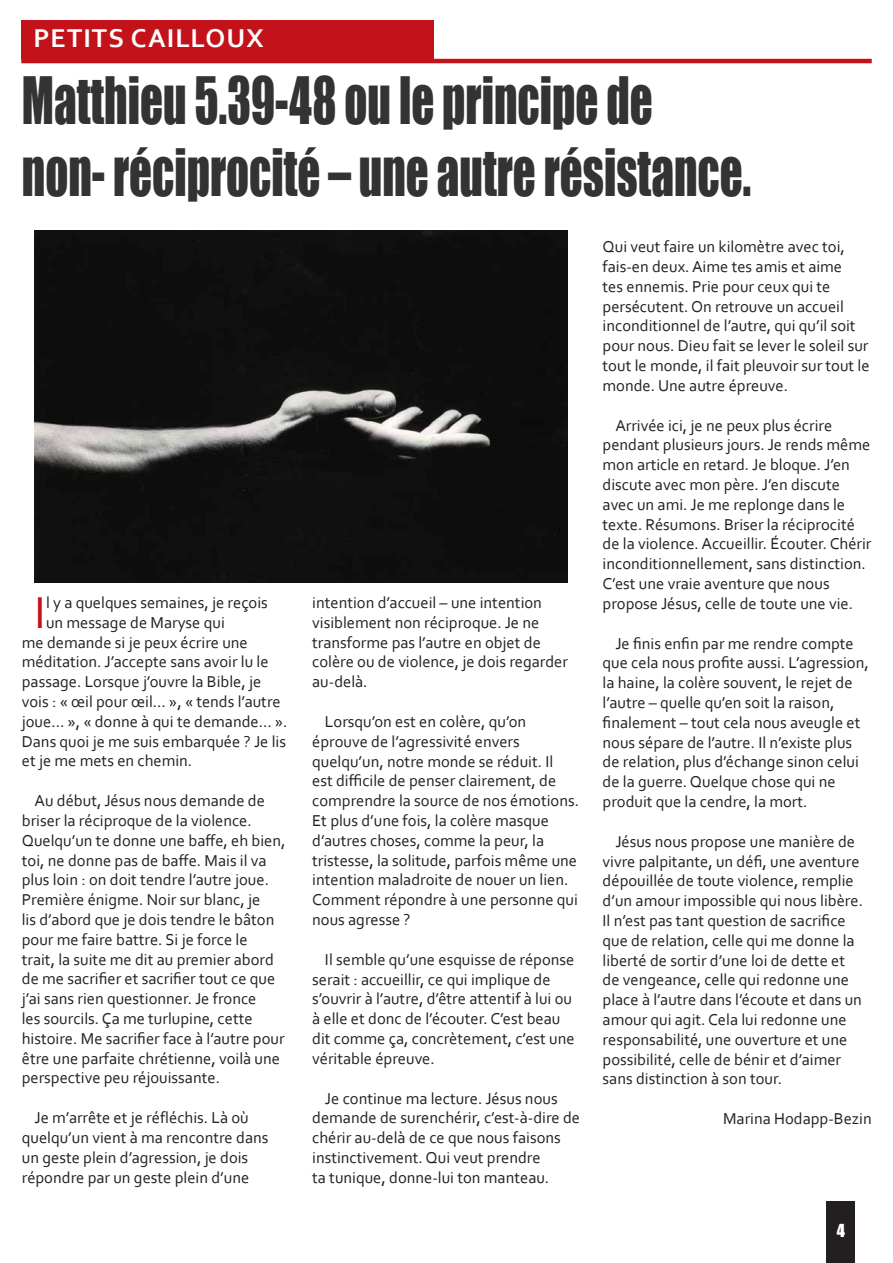
<style>
.page{position:relative;width:893px;height:1263px;background:#fff}
.page>*{position:absolute;margin:0;border:0;box-sizing:border-box;transform-origin:0 0}
.t1{font:60px/72px "Impact";color:#333;scale:.75 1}
.t2{font:46.8px "Corbel";color:#c4121a}
.t3{font:700 27px "Corbel";letter-spacing:.04em;color:#fff}
.t4{font:16.5px/19.8px "Corbel";color:#231f20}
.t5{font:16.5px "Impact";color:#fff}
</style>
<div class="page">
<div style="left:826px;top:1202px;width:29px;height:61px;background:#231f20"></div>
<div style="left:21px;top:20px;width:413px;height:38px;background:#c4121a"></div>
<hr style="left:21px;top:59px;width:851px;height:4px;background:#c4121a">
<img style="left:35px;top:230px;width:533px;height:353px">
<p class="t3" style="left:34px;top:22px;width:231px">PETITS CAILLOUX</p>
<p class="t1" style="left:22px;top:63px;width:974px">Matthieu 5.39-48 ou le principe de non- réciprocité – une autre résistance.</p>
<p class="t2" style="left:35px;top:583px;width:13px">I</p>
<p class="t4" style="left:46px;top:592px;width:223px">l y a quelques semaines, je reçois</p>
<p class="t4" style="left:46px;top:612px;width:180px">un message de Maryse qui</p>
<p class="t4" style="left:22px;top:632px;width:228px">me demande si je peux écrire une</p>
<p class="t4" style="left:22px;top:651px;width:248px">méditation. J’accepte sans avoir lu le</p>
<p class="t4" style="left:22px;top:671px;width:241px">passage. Lorsque j’ouvre la Bible, je</p>
<p class="t4" style="left:22px;top:691px;width:260px">vois : « œil pour œil… », « tends l’autre</p>
<p class="t4" style="left:22px;top:711px;width:267px">joue… », « donne à qui te demande… ».</p>
<p class="t4" style="left:22px;top:731px;width:266px">Dans quoi je me suis embarquée ? Je lis</p>
<p class="t4" style="left:22px;top:750px;width:172px">et je me mets en chemin.</p>
<p class="t4" style="left:22px;top:790px;width:265px;text-indent:13px">Au début, Jésus nous demande de briser la réciproque de la violence.<br>Quelqu’un te donne une baffe, eh bien, toi, ne donne pas de baffe. Mais il va plus loin : on doit tendre l’autre joue.<br>Première énigme. Noir sur blanc, je<br>lis d’abord que je dois tendre le bâton pour me faire battre. Si je force le<br>trait, la suite me dit au premier abord de me sacrifier et sacrifier tout ce que j’ai sans rien questionner. Je fronce<br>les sourcils. Ça me turlupine, cette histoire. Me sacrifier face à l’autre pour être une parfaite chrétienne, voilà une perspective peu réjouissante.</p>
<p class="t4" style="left:22px;top:1107px;width:248px;text-indent:13px">Je m’arrête et je réfléchis. Là où quelqu’un vient à ma rencontre dans un geste plein d’agression, je dois répondre par un geste plein d’une</p>
<p class="t4" style="left:312px;top:592px;width:257px">intention d’accueil – une intention visiblement non réciproque. Je ne transforme pas l’autre en objet de colère ou de violence, je dois regarder au-delà.</p>
<p class="t4" style="left:312px;top:711px;width:268px;text-indent:13px">Lorsqu’on est en colère, qu’on éprouve de l’agressivité envers quelqu’un, notre monde se réduit. Il<br>est difficile de penser clairement, de comprendre la source de nos émotions.<br>Et plus d’une fois, la colère masque d’autres choses, comme la peur, la tristesse, la solitude, parfois même une intention maladroite de nouer un lien.<br>Comment répondre à une personne qui nous agresse ?</p>
<p class="t4" style="left:312px;top:949px;width:264px;text-indent:13px">Il semble qu’une esquisse de réponse serait : accueillir, ce qui implique de s’ouvrir à l’autre, d’être attentif à lui ou à elle et donc de l’écouter. C’est beau dit comme ça, concrètement, c’est une véritable épreuve.</p>
<p class="t4" style="left:312px;top:1088px;width:269px;text-indent:13px">Je continue ma lecture. Jésus nous demande de surenchérir, c’est-à-dire de chérir au-delà de ce que nous faisons instinctivement. Qui veut prendre<br>ta tunique, donne-lui ton manteau.</p>
<p class="t4" style="left:603px;top:236px;width:269px">Qui veut faire un kilomètre avec toi, fais-en deux. Aime tes amis et aime<br>tes ennemis. Prie pour ceux qui te persécutent. On retrouve un accueil inconditionnel de l’autre, qui qu’il soit pour nous. Dieu fait se lever le soleil sur tout le monde, il fait pleuvoir sur tout le monde. Une autre épreuve.</p>
<p class="t4" style="left:603px;top:415px;width:270px;text-indent:13px">Arrivée ici, je ne peux plus écrire pendant plusieurs jours. Je rends même mon article en retard. Je bloque. J’en discute avec mon père. J’en discute avec un ami. Je me replonge dans le texte. Résumons. Briser la réciprocité de la violence. Accueillir. Écouter. Chérir inconditionnellement, sans distinction.<br>C’est une vraie aventure que nous propose Jésus, celle de toute une vie.</p>
<p class="t4" style="left:603px;top:633px;width:268px;text-indent:13px">Je finis enfin par me rendre compte que cela nous profite aussi. L’agression, la haine, la colère souvent, le rejet de l’autre – quelle qu’en soit la raison, finalement – tout cela nous aveugle et nous sépare de l’autre. Il n’existe plus de relation, plus d’échange sinon celui de la guerre. Quelque chose qui ne produit que la cendre, la mort.</p>
<p class="t4" style="left:603px;top:831px;width:262px;text-indent:13px">Jésus nous propose une manière de vivre palpitante, un défi, une aventure dépouillée de toute violence, remplie d’un amour impossible qui nous libère.<br>Il n’est pas tant question de sacrifice que de relation, celle qui me donne la liberté de sortir d’une loi de dette et de vengeance, celle qui redonne une place à l’autre dans l’écoute et dans un amour qui agit. Cela lui redonne une responsabilité, une ouverture et une possibilité, celle de bénir et d’aimer sans distinction à son tour.</p>
<p class="t4" style="left:723px;top:1108px;width:150px">Marina Hodapp-Bezin</p>
<p class="t5" style="left:836px;top:1217px;width:10px">4</p>
</div>
